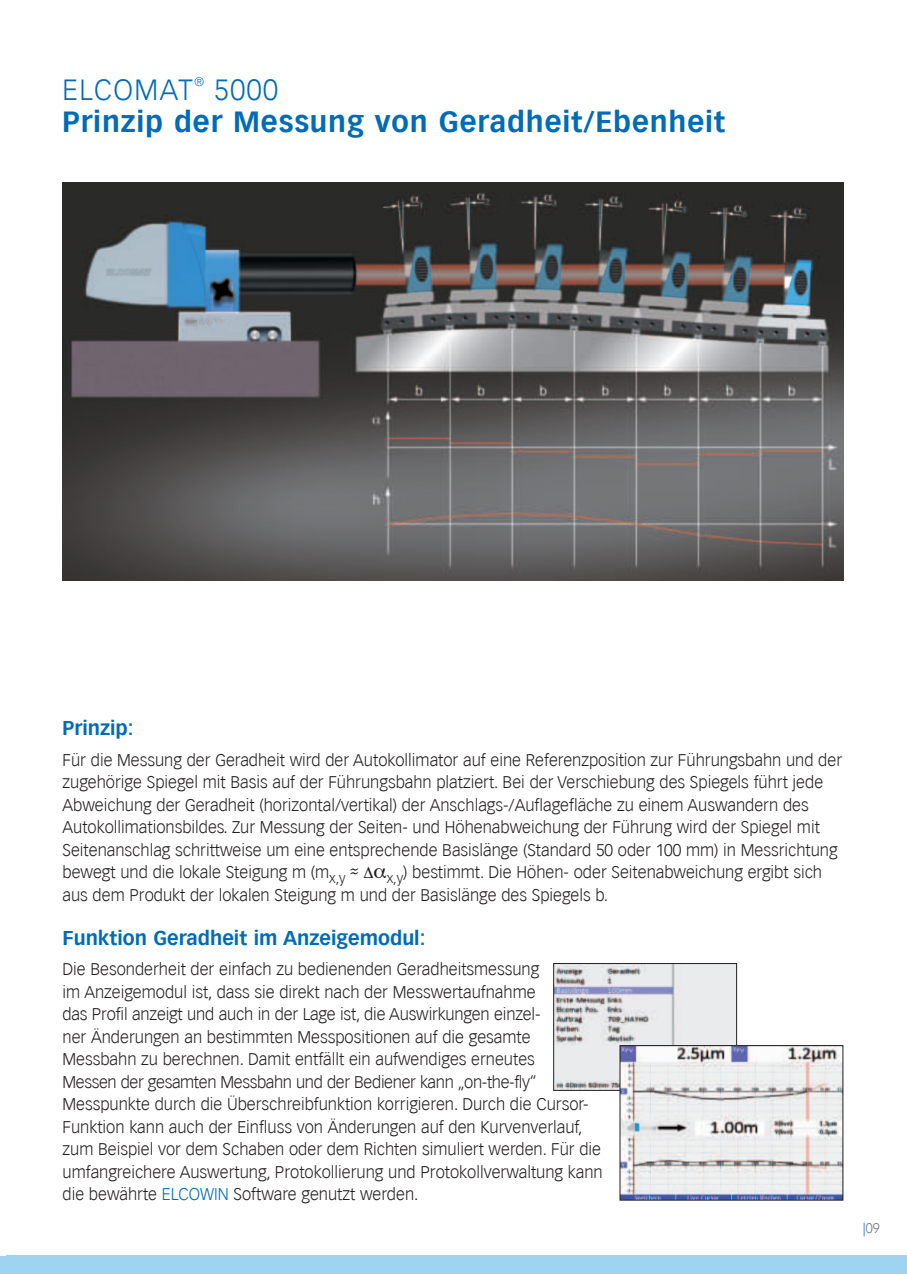
<style>
.page{position:relative;width:907px;height:1274px;background:#fff}
.page>*{position:absolute;margin:0;border:0;box-sizing:border-box;transform-origin:0 0}
.t1{font:700 28.5px "Vectora LH";letter-spacing:.03em;color:#006bb6}
.t2{font:300 28.5px "Vectora LH";letter-spacing:.05em;color:#006bb6}
.t3{font:700 19.5px "Vectora LH";color:#006bb6}
.t4{font:300 16.5px/22.5px "Vectora LH";color:#231f20}
.t5{font:300 13.5px "Vectora LH";color:#76787b}
.t6{font:300 12px "Vectora LH";color:#006bb6}
.s1{font-family:"Noteworthy"}
.s2{color:#006bb6}
</style>
<div class="page">
<div style="left:6px;top:1255px;width:901px;height:19px;background:#9ed3f1"></div>
<img style="left:555px;top:965px;width:180px;height:123px">
<div style="left:553px;top:963px;width:184px;height:127px;border:1px solid #231f20"></div>
<img style="left:622px;top:1047px;width:219px;height:151px">
<div style="left:620px;top:1045px;width:223px;height:155px;border:1px solid #231f20"></div>
<img style="left:63px;top:182px;width:780px;height:398px">
<div style="left:0;top:1256px;width:19px;height:18px;background:#9ed3f1"></div>
<h1 class="t2" style="left:63px;top:74px;width:132px">ELCOMAT</h1>
<p class="t6" style="left:194px;top:75px;width:11px">®</p>
<h1 class="t2" style="left:214px;top:74px;width:65px">5000</h1>
<h1 class="t1" style="left:63px;top:104px;width:664px">Prinzip der Messung von Geradheit/Ebenheit</h1>
<p class="t3" style="left:63px;top:716px;width:73px">Prinzip:</p>
<p class="t4" style="left:63px;top:748px;width:781px">Für die Messung der Geradheit wird der Autokollimator auf eine Referenzposition zur Führungsbahn und der zugehörige Spiegel mit Basis auf der Führungsbahn platziert. Bei der Verschiebung des Spiegels führt jede Abweichung der Geradheit (horizontal/vertikal) der Anschlags-/Auflagefläche zu einem Auswandern des Auto kollimationsbildes. Zur Messung der Seiten- und Höhenabweichung der Führung wird der Spiegel mit Seiten anschlag schrittweise um eine entsprechende Basislänge (Standard 50 oder 100 mm) in Messrichtung bewegt und die lokale Steigung m (m<sub>x,y</sub> <span class="s1">≈</span></p>
<p class="t4" style="left:63px;top:860px;width:761px;text-indent:324px"><sub>x,y</sub>) bestimmt. Die Höhen- oder Seitenabweichung ergibt sich aus dem Produkt der lokalen Steigung m und der Basislänge des Spiegels b.</p>
<p class="t3" style="left:63px;top:926px;width:364px">Funktion Geradheit im Anzeigemodul:</p>
<p class="t4" style="left:63px;top:958px;width:542px">Die Besonderheit der einfach zu bedienenden Geradheits messung<br>im Anzeigemodul ist, dass sie direkt nach der Messwertaufnahme<br>das Profil anzeigt und auch in der Lage ist, die Auswirkungen ein zel-<br>ner Änderungen an bestimmten Messpositionen auf die gesamte<br>Mess bahn zu berechnen. Damit entfällt ein aufwendiges erneutes<br>Messen der gesamten Messbahn und der Bediener kann „on-the-fly“<br>Mess punkte durch die Überschreibfunktion korrigieren. Durch die Cursor-Funktion kann auch der Einfluss von Änderungen auf den Kurven verlauf, zum Beispiel vor dem Schaben oder dem Richten simuliert werden. Für die um fangreichere Auswertung, Protokollierung und Protokollver waltung kann die bewährte <span class="s2">ELCOWIN</span> Software genutzt werden.</p>
<p class="t5" style="left:863px;top:1220px;width:19px"><span class="s2">|</span>09</p>
</div>
